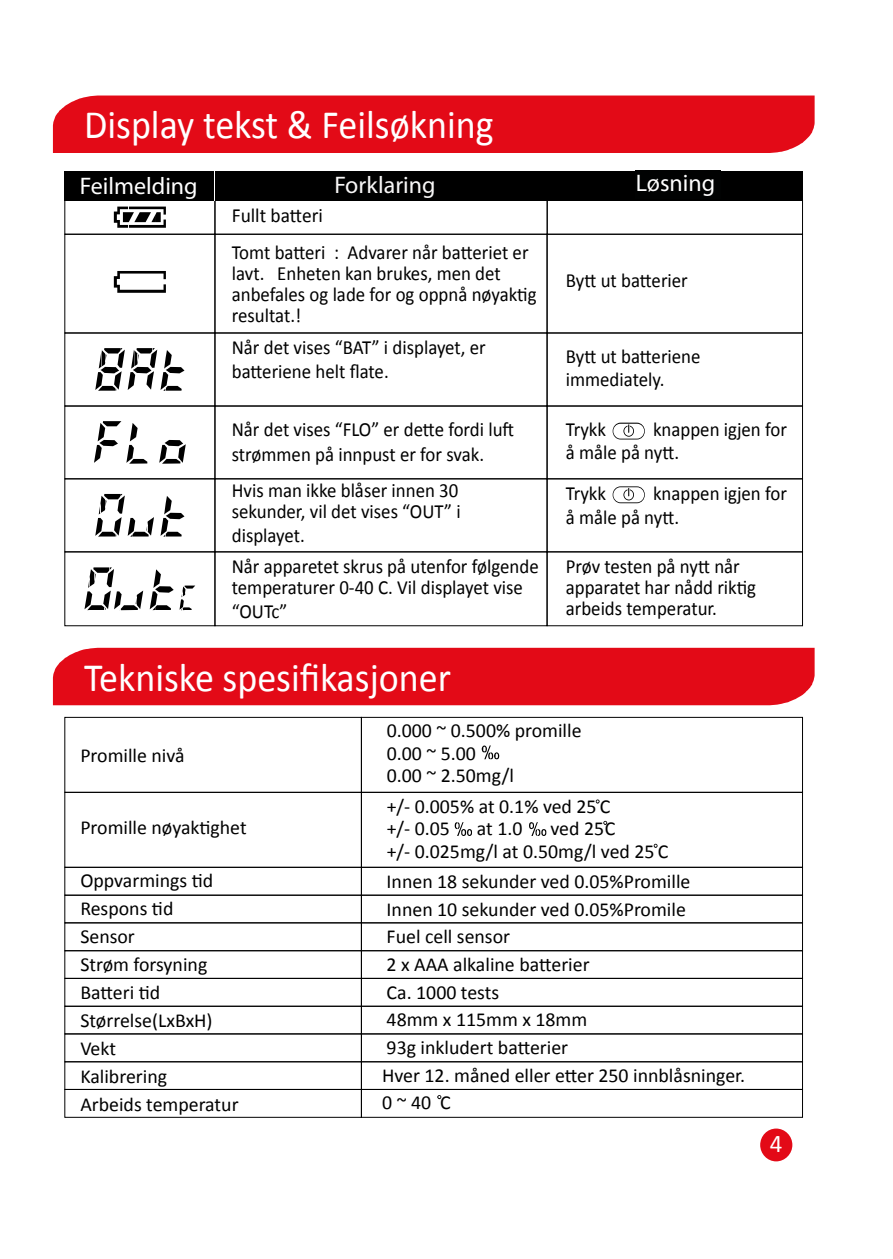
<style>
.page{position:relative;width:893px;height:1259px;background:#fff}
.page>*{position:absolute;margin:0;border:0;box-sizing:border-box;transform-origin:0 0}
.t1{font:40.5px "Calibri";color:#fff;scale:.94 1}
.t2{font:25.5px "Calibri";color:#fff}
.t3{font:24px "Myriad Pro";color:#fff}
.t4{font:24px "Myriad Pro";color:#f8f7f7}
.t5{font:21.9px "Calibri";letter-spacing:.05em;color:#fff}
.t6{font:20.1px/21px "Calibri";color:#000;scale:.94 1}
.t7{font:20.1px "Calibri";color:#000}
.t8{font:19.8px/27.9px "Calibri";color:#000}
</style>
<div class="page">
<svg style="left:437px;top:1095px;width:4px;height:4px"></svg>
<div style="left:53px;top:95px;width:762px;height:58px;background:#e30a17"></div>
<div style="left:53px;top:648px;width:762px;height:57px;background:#e30a17"></div>
<div style="left:65px;top:171px;width:150px;height:29px;background:#000"></div>
<div style="left:64px;top:200px;width:151px;height:34px;border:1px solid #000"></div>
<div style="left:215px;top:200px;width:332px;height:34px;border:1px solid #000"></div>
<div style="left:547px;top:200px;width:256px;height:34px;border:1px solid #000"></div>
<div style="left:547px;top:171px;width:255px;height:29px;background:#000"></div>
<hr style="left:214px;top:169px;width:2px;height:31px;background:#fff">
<hr style="left:546px;top:169px;width:2px;height:31px;background:#fff">
<svg style="left:64px;top:234px;width:739px;height:392px"></svg>
<svg style="left:114px;top:207px;width:52px;height:21px"></svg>
<div style="left:64px;top:895px;width:298px;height:28px;border:1px solid #000"></div>
<div style="left:64px;top:922px;width:298px;height:29px;border:1px solid #000"></div>
<div style="left:64px;top:950px;width:298px;height:28px;border:1px solid #000"></div>
<div style="left:64px;top:978px;width:298px;height:28px;border:1px solid #000"></div>
<div style="left:64px;top:1006px;width:298px;height:28px;border:1px solid #000"></div>
<div style="left:64px;top:1033px;width:298px;height:29px;border:1px solid #000"></div>
<div style="left:64px;top:1061px;width:298px;height:28px;border:1px solid #000"></div>
<div style="left:64px;top:1089px;width:298px;height:28px;border:1px solid #000"></div>
<div style="left:361px;top:895px;width:442px;height:28px;border:1px solid #000"></div>
<div style="left:361px;top:922px;width:442px;height:29px;border:1px solid #000"></div>
<div style="left:361px;top:950px;width:442px;height:28px;border:1px solid #000"></div>
<div style="left:361px;top:978px;width:442px;height:28px;border:1px solid #000"></div>
<div style="left:361px;top:1006px;width:442px;height:28px;border:1px solid #000"></div>
<div style="left:361px;top:1033px;width:442px;height:29px;border:1px solid #000"></div>
<div style="left:361px;top:1061px;width:442px;height:28px;border:1px solid #000"></div>
<div style="left:361px;top:1089px;width:442px;height:28px;border:1px solid #000"></div>
<div style="left:760px;top:1128px;width:32px;height:33px;background:#e30a17;border-radius:50%"></div>
<svg style="left:64px;top:716px;width:739px;height:152px"></svg>
<div style="left:215px;top:171px;width:332px;height:29px;background:#000"></div>
<h1 class="t1" style="left:84px;top:99px;width:437px">Display tekst &amp; Feilsøkning</h1>
<p class="t3" style="left:80px;top:171px;width:119px">Feilmelding</p>
<p class="t4" style="left:334px;top:170px;width:103px">Forklaring</p>
<p class="t3" style="left:636px;top:168px;width:81px">Løsning</p>
<p class="t5" style="left:642px;top:171px;width:74px">ACTION</p>
<p class="t5" style="left:95px;top:171px;width:91px">MESSAGE</p>
<p class="t7" style="left:232px;top:203px;width:93px">Fullt batteri</p>
<p class="t6" style="left:232px;top:242px;width:326px">Tomt batteri : Advarer når batteriet er lavt. Enheten kan brukes, men det anbefales og lade for og oppnå nøyaktig resultat.!</p>
<p class="t6" style="left:566px;top:270px;width:131px">Bytt ut batterier</p>
<p class="t6" style="left:232px;top:335px;width:272px;line-height:24px">Når det vises “BAT” i displayet, er batteriene helt flate.</p>
<p class="t6" style="left:566px;top:346px;width:145px;line-height:22.2px">Bytt ut batteriene immediately.</p>
<p class="t6" style="left:232px;top:418px;width:302px;line-height:24px">Når det vises “FLO” er dette fordi luft strømmen på innpust er for svak.</p>
<p class="t6" style="left:566px;top:419px;width:44px">Trykk</p>
<p class="t6" style="left:566px;top:418px;width:237px;line-height:22.2px;text-indent:87px">knappen igjen for å måle på nytt.</p>
<p class="t6" style="left:232px;top:480px;width:245px">Hvis man ikke blåser innen 30 sekunder, vil det vises “OUT” i</p>
<p class="t6" style="left:232px;top:520px;width:328px;line-height:30.6px">displayet.<br>Når apparetet skrus på utenfor følgende</p>
<p class="t6" style="left:232px;top:575px;width:311px;line-height:24px">temperaturer 0-40 C. Vil displayet vise “OUTc”</p>
<h1 class="t1" style="left:84px;top:651px;width:392px">Tekniske spesifikasjoner</h1>
<p class="t6" style="left:566px;top:481px;width:237px;line-height:24px;text-indent:87px">knappen igjen for å måle på nytt.</p>
<p class="t6" style="left:566px;top:556px;width:204px">Prøv testen på nytt når apparatet har nådd riktig arbeids temperatur.</p>
<p class="t6" style="left:566px;top:483px;width:44px">Trykk</p>
<p class="t8" style="left:80px;top:741px;width:106px">Promille nivå</p>
<p class="t8" style="left:80px;top:814px;width:168px">Promille nøyaktighet</p>
<p class="t8" style="left:387px;top:720px;width:196px;line-height:22.2px">0.000 ~ 0.500% promille<br>0.00 ~ 5.00<br>0.00 ~ 2.50mg/l</p>
<p class="t8" style="left:387px;top:795px;width:225px;line-height:22.2px">+/- 0.005% at 0.1% ved 25 C +/- 0.05</p>
<p class="t8" style="left:387px;top:817px;width:283px;line-height:22.2px;text-indent:164px">ved 25C<br>+/- 0.025mg/l at 0.50mg/l ved 25 C</p>
<p class="t8" style="left:477px;top:815px;width:47px">at 1.0</p>
<p class="t8" style="left:80px;top:866px;width:160px">Oppvarmings tid<br>Respons tid<br>Sensor<br>Strøm forsyning<br>Batteri tid<br>Størrelse(LxBxH)<br>Vekt<br>Kalibrering<br>Arbeids temperatur</p>
<p class="t8" style="left:382px;top:867px;width:364px">Innen 18 sekunder ved 0.05%Promille<br>Innen 10 sekunder ved 0.05%Promile<br>Fuel cell sensor<br>2 x AAA alkaline batterier<br>Ca. 1000 tests<br>48mm x 115mm x 18mm<br>93g inkludert batterier<br>Hver 12. måned eller etter 250 innblåsninger.<br>0 ~ 40 C</p>
<p class="t2" style="left:770px;top:1127px;width:14px">4</p>
</div>
